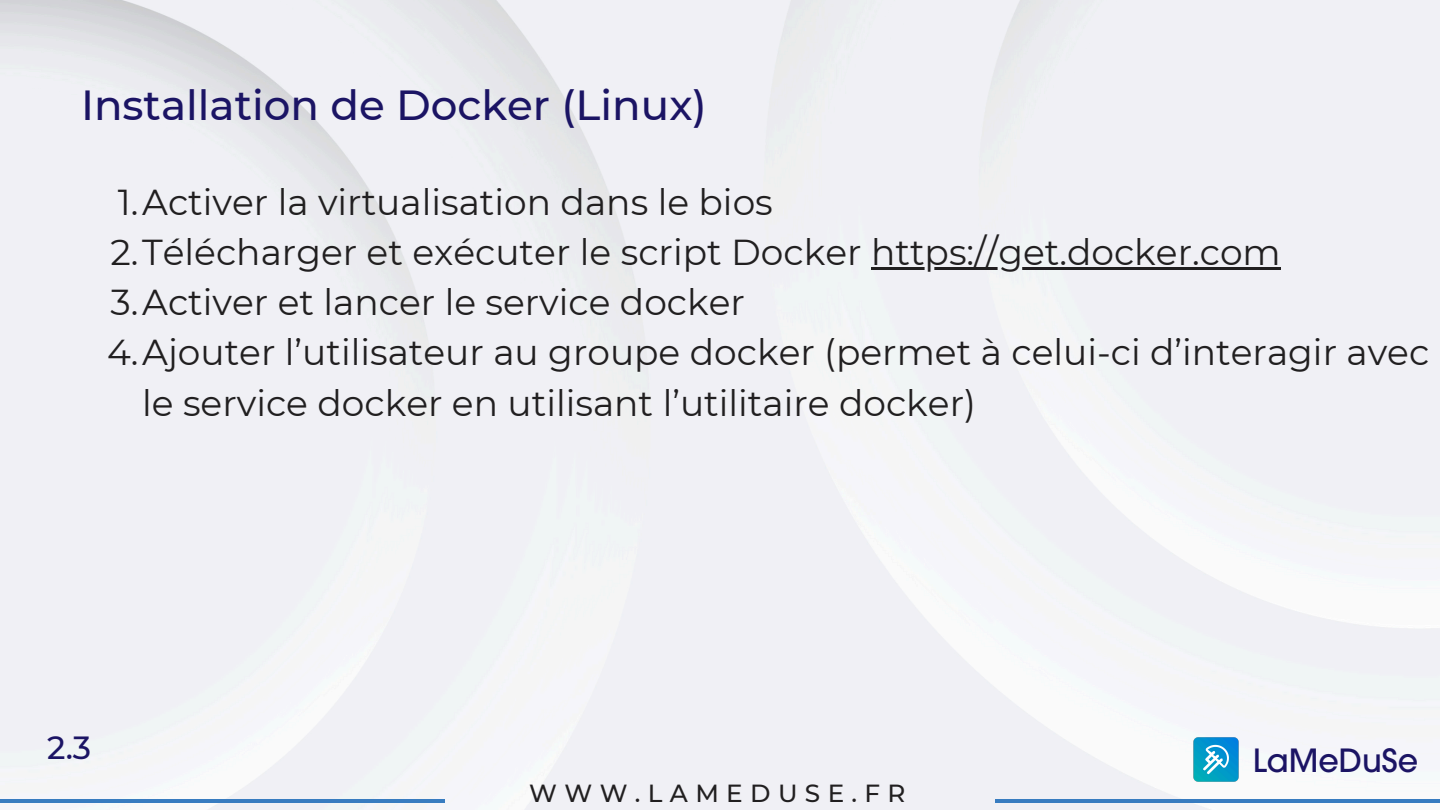
<style>
.page{position:relative;width:1440px;height:810px;background:#fff}
.page>*{position:absolute;margin:0;border:0;box-sizing:border-box;transform-origin:0 0}
.t1{font:500 42px "Montserrat";color:#1b1464}
.t2{font:36px "Montserrat";color:#211f20}
.t3{font:500 32px "Montserrat";color:#1b1464}
.t4{font:500 31.8px "ITC Avant Garde Std";color:#1b1464}
.t5{font:500 24.7px "Montserrat";letter-spacing:.3em;color:#211f20}
</style>
<div class="page">
<hr style="left:0;top:799px;width:445px;height:4px;background:#387cc0">
<hr style="left:995px;top:799px;width:445px;height:4px;background:#387cc0">
<img style="left:1186px;top:729px;width:61px;height:61px">
<hr style="left:871px;top:267px;width:410px;height:3px;background:#211f20">
<p class="t1" style="left:81px;top:80px;width:627px">Installation de Docker (Linux)</p>
<h3 class="t2" style="left:118px;top:180px;width:656px">1.Activer la virtualisation dans le bios</h3>
<h3 class="t2" style="left:111px;top:230px;width:1172px">2.Télécharger et exécuter le script Docker https://get.docker.com</h3>
<p class="t2" style="left:111px;top:280px;width:636px">3.Activer et lancer le service docker</p>
<p class="t2" style="left:107px;top:330px;width:1324px">4.Ajouter l’utilisateur au groupe docker (permet à celui-ci d’interagir avec</p>
<p class="t2" style="left:142px;top:381px;width:835px">le service docker en utilisant l’utilitaire docker)</p>
<p class="t3" style="left:47px;top:728px;width:45px">2.3</p>
<h1 class="t5" style="left:529px;top:778px;width:378px">WWW.LAMEDUSE.FR</h1>
<p class="t4" style="left:1253px;top:748px;width:167px">LaMeDuSe</p>
</div>
